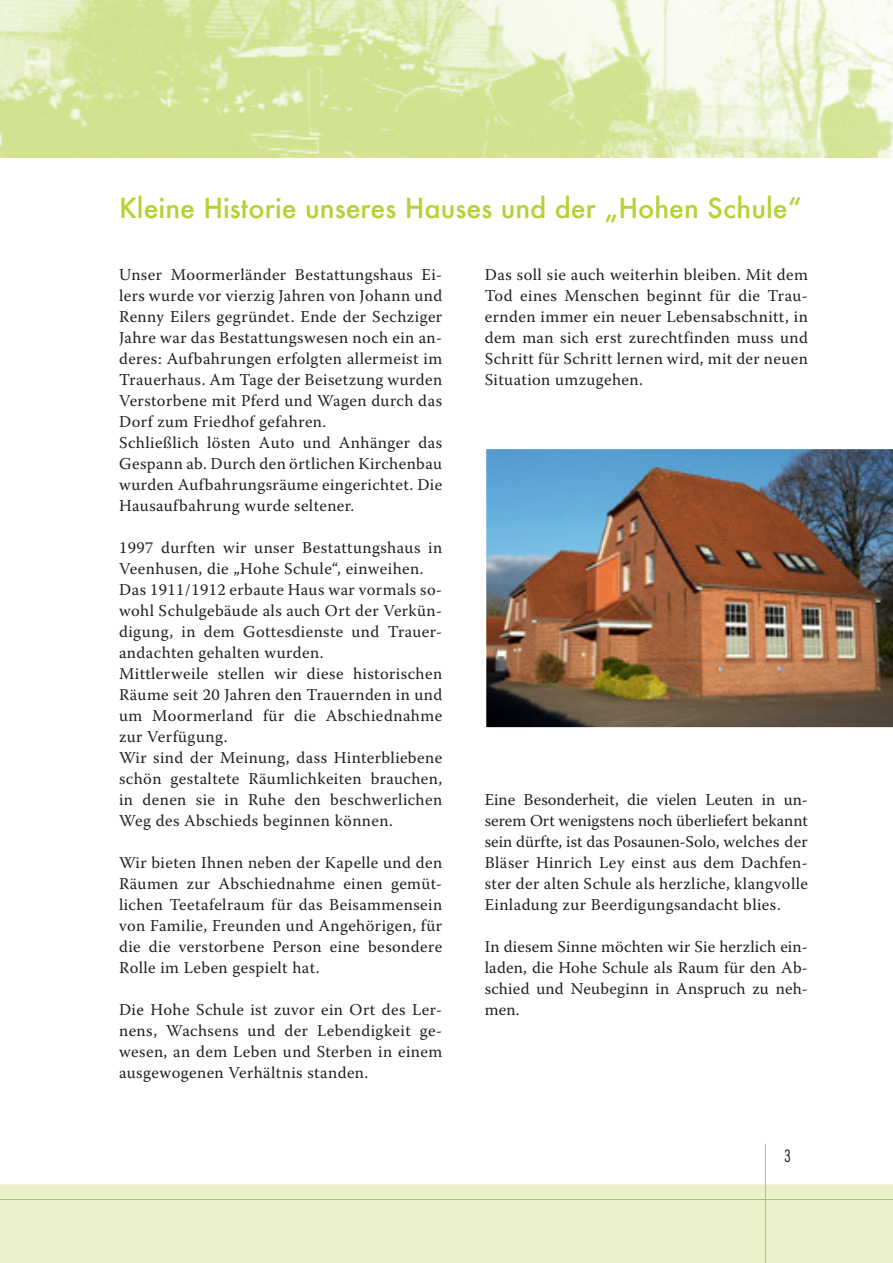
<style>
.page{position:relative;width:893px;height:1263px;background:#fff}
.page>*{position:absolute;margin:0;border:0;box-sizing:border-box;transform-origin:0 0}
.t1{font:500 27px "Futura";color:#b3d234}
.t2{font:16.5px/21px "Warnock Pro";letter-spacing:.025em;color:#231f20;text-align:justify}
.t3{font:300 condensed 16.5px "Futura";color:#231f20}
</style>
<div class="page">
<img style="left:486px;top:449px;width:407px;height:279px">
<div style="left:0;top:1184px;width:893px;height:79px;background:#e9f1cb"></div>
<hr style="left:0;top:1199px;width:893px;height:1px;background:#a5cd39">
<hr style="left:765px;top:1144px;width:1px;height:119px;background:#b3d234">
<img style="left:0;top:0;width:893px;height:157px">
<h1 class="t1" style="left:119px;top:189px;width:684px">Kleine Historie unseres Hauses und der „Hohen Schule“</h1>
<p class="t2" style="left:119px;top:263px;width:325px;text-align:left">Unser Moormerländer Bestattungshaus Ei&shy;lers wurde vor vierzig Jahren von Johann und Renny Eilers gegründet. Ende der Sechziger Jahre war das Bestattungswesen noch ein an&shy;deres: Aufbahrungen erfolgten allermeist im Trauerhaus. Am Tage der Beisetzung wurden Verstorbene mit Pferd und Wagen durch das Dorf zum Friedhof gefahren.<br>Schließlich lösten Auto und Anhänger das Gespann ab. Durch den örtlichen Kirchenbau wurden Aufbahrungsräume eingerichtet. Die Hausaufbahrung wurde seltener.</p>
<p class="t2" style="left:119px;top:536px;width:325px;text-align:left">1997 durften wir unser Bestattungshaus in Veenhusen, die „Hohe Schule“, einweihen.<br>Das 1911/1912 erbaute Haus war vormals so&shy;wohl Schulgebäude als auch Ort der Verkün&shy;digung, in dem Gottesdienste und Trauer&shy;andachten gehalten wurden.<br>Mittlerweile stellen wir diese historischen Räume seit 20 Jahren den Trauernden in und um Moormerland für die Abschiednahme zur Verfügung.<br>Wir sind der Meinung, dass Hinterbliebene schön gestaltete Räumlichkeiten brauchen, in denen sie in Ruhe den beschwerlichen Weg des Abschieds beginnen können.</p>
<p class="t2" style="left:119px;top:851px;width:325px">Wir bieten Ihnen neben der Kapelle und den Räumen zur Abschiednahme einen gemüt&shy;lichen Teetafelraum für das Beisammensein von Familie, Freunden und Angehörigen, für die die verstorbene Person eine besondere Rolle im Leben gespielt hat.</p>
<p class="t2" style="left:119px;top:999px;width:325px">Die Hohe Schule ist zuvor ein Ort des Ler&shy;nens, Wachsens und der Lebendigkeit ge&shy;wesen, an dem Leben und Sterben in einem ausgewogenen Verhältnis standen.</p>
<p class="t2" style="left:485px;top:264px;width:325px">Das soll sie auch weiterhin bleiben. Mit dem Tod eines Menschen beginnt für die Trau&shy;ernden immer ein neuer Lebensabschnitt, in dem man sich erst zurechtfinden muss und Schritt für Schritt lernen wird, mit der neuen Situation umzugehen.</p>
<p class="t2" style="left:485px;top:789px;width:325px">Eine Besonderheit, die vielen Leuten in un&shy;serem Ort wenigstens noch überliefert bekannt sein dürfte, ist das Posaunen-Solo, welches der Bläser Hinrich Ley einst aus dem Dachfen&shy;ster der alten Schule als herzliche, klangvolle Einladung zur Beerdigungsandacht blies.</p>
<p class="t2" style="left:485px;top:936px;width:325px">In diesem Sinne möchten wir Sie herzlich ein&shy;laden, die Hohe Schule als Raum für den Ab&shy;schied und Neubeginn in Anspruch zu neh&shy;men.</p>
<p class="t3" style="left:784px;top:1145px;width:8px">3</p>
</div>
